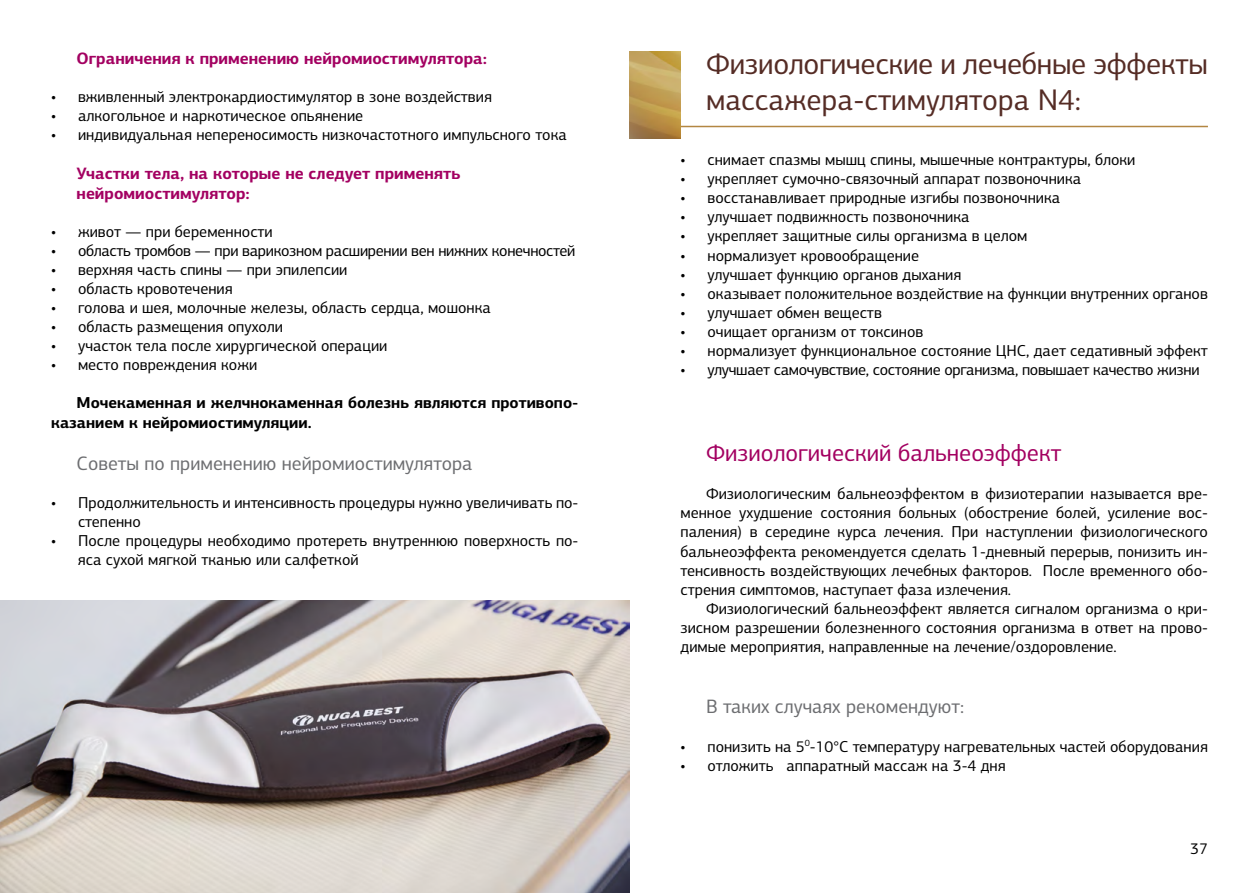
<style>
.page{position:relative;width:1259px;height:893px;background:#fff}
.page>*{position:absolute;margin:0;border:0;box-sizing:border-box;transform-origin:0 0}
.t1{font:30px/36px "PF Centro Sans Pro";letter-spacing:-.01em;color:#552c25}
.t2{font:24px "PF Centro Sans Pro";color:#a30061}
.t3{font:19.5px "PF Centro Sans Pro";color:#6d6e71}
.t4{font:700 16.5px/19.8px "PF Centro Sans Pro";color:#a30061}
.t5{font:15.9px/19px "PF Centro Sans Pro";color:#000}
.t6{font:15.9px "PF Centro Sans Pro";letter-spacing:-.02em;color:#000}
.t7{font:700 15.9px/19px "PF Centro Sans Pro";color:#000}
</style>
<div class="page">
<img style="left:0;top:600px;width:629px;height:293px">
<hr style="left:668px;top:126px;width:540px;height:1px;background:#b38742">
<img style="left:629px;top:51px;width:51px;height:87px">
<p class="t4" style="left:77px;top:48px;width:412px">Ограничения к применению нейромиостимулятора:</p>
<p class="t5" style="left:51px;top:87px;width:442px">• вживленный электрокардиостимулятор в зоне воздействия</p>
<p class="t5" style="left:51px;top:106px;width:314px">• алкогольное и наркотическое опьянение</p>
<p class="t5" style="left:51px;top:125px;width:517px">• индивидуальная непереносимость низкочастотного импульсного тока</p>
<p class="t4" style="left:77px;top:163px;width:385px">Участки тела, на которые не следует применять нейромиостимулятор:</p>
<p class="t5" style="left:51px;top:222px;width:223px">• живот — при беременности</p>
<p class="t6" style="left:51px;top:241px;width:526px">• область тромбов — при варикозном расширении вен нижних конечностей</p>
<p class="t5" style="left:51px;top:260px;width:298px">• верхняя часть спины — при эпилепсии</p>
<p class="t5" style="left:51px;top:279px;width:183px">• область кровотечения</p>
<p class="t5" style="left:51px;top:298px;width:441px">• голова и шея, молочные железы, область сердца, мошонка</p>
<p class="t5" style="left:51px;top:317px;width:233px">• область размещения опухоли</p>
<p class="t5" style="left:51px;top:336px;width:338px">• участок тела после хирургической операции</p>
<p class="t5" style="left:51px;top:355px;width:208px">• место повреждения кожи</p>
<p class="t7" style="left:51px;top:393px;width:529px;text-indent:26px">Мочекаменная и желчнокаменная болезнь являются противопо&shy;казанием к нейромиостимуляции.</p>
<p class="t3" style="left:77px;top:452px;width:397px">Советы по применению нейромиостимулятора</p>
<p class="t5" style="left:78px;top:493px;width:502px;text-indent:-27px">• Продолжительность и интенсивность процедуры нужно увеличивать по&shy;степенно</p>
<p class="t5" style="left:78px;top:531px;width:502px;text-indent:-27px">• После процедуры необходимо протереть внутреннюю поверхность по&shy;яса сухой мягкой тканью или салфеткой</p>
<h1 class="t1" style="left:706px;top:46px;width:503px">Физиологические и лечебные эффекты массажера-стимулятора N4:</h1>
<p class="t5" style="left:680px;top:150px;width:456px">• снимает спазмы мышц спины, мышечные контрактуры, блоки</p>
<p class="t5" style="left:680px;top:169px;width:402px">• укрепляет сумочно-связочный аппарат позвоночника</p>
<p class="t5" style="left:680px;top:188px;width:381px">• восстанавливает природные изгибы позвоночника</p>
<p class="t5" style="left:680px;top:207px;width:291px">• улучшает подвижность позвоночника</p>
<p class="t5" style="left:680px;top:227px;width:348px">• укрепляет защитные силы организма в целом</p>
<p class="t5" style="left:680px;top:246px;width:240px">• нормализует кровообращение</p>
<p class="t5" style="left:680px;top:265px;width:282px">• улучшает функцию органов дыхания</p>
<p class="t5" style="left:680px;top:284px;width:529px">• оказывает положительное воздействие на функции внутренних органов</p>
<p class="t5" style="left:680px;top:303px;width:203px">• улучшает обмен веществ</p>
<p class="t5" style="left:680px;top:322px;width:244px">• очищает организм от токсинов</p>
<p class="t5" style="left:680px;top:341px;width:529px">• нормализует функциональное состояние ЦНС, дает седативный эффект</p>
<p class="t6" style="left:680px;top:360px;width:520px">• улучшает самочувствие, состояние организма, повышает качество жизни</p>
<h2 class="t2" style="left:706px;top:438px;width:357px">Физиологический бальнеоэффект</h2>
<p class="t5" style="left:680px;top:484px;width:529px;text-align:justify;text-indent:26px">Физиологическим бальнеоэффектом в физиотерапии называется вре&shy;менное ухудшение состояния больных (обострение болей, усиление вос&shy;паления) в середине курса лечения. П ри наступлении физиологического бальнеоэффекта рекомендуется сделать 1-дневный перерыв, понизить ин&shy;тенсивность воздействующих лечебных факторов. П осле временного обо&shy;стрения симптомов, наступает фаза излечения.</p>
<p class="t5" style="left:680px;top:599px;width:529px;text-align:justify;text-indent:26px">Физиологический бальнеоэффект является сигналом организма о кри&shy;зисном разрешении болезненного состояния организма в ответ на прово&shy;димые мероприятия, направленные на лечение/оздоровление.</p>
<p class="t3" style="left:706px;top:695px;width:260px">В таких случаях рекомендуют:</p>
<p class="t5" style="left:680px;top:737px;width:529px">• понизить на 5<sup>0</sup>-10°C температуру нагревательных частей оборудования</p>
<p class="t5" style="left:680px;top:756px;width:326px">• отложить аппаратный массаж на 3-4 дня</p>
<p class="t5" style="left:1190px;top:839px;width:19px">37</p>
</div>
